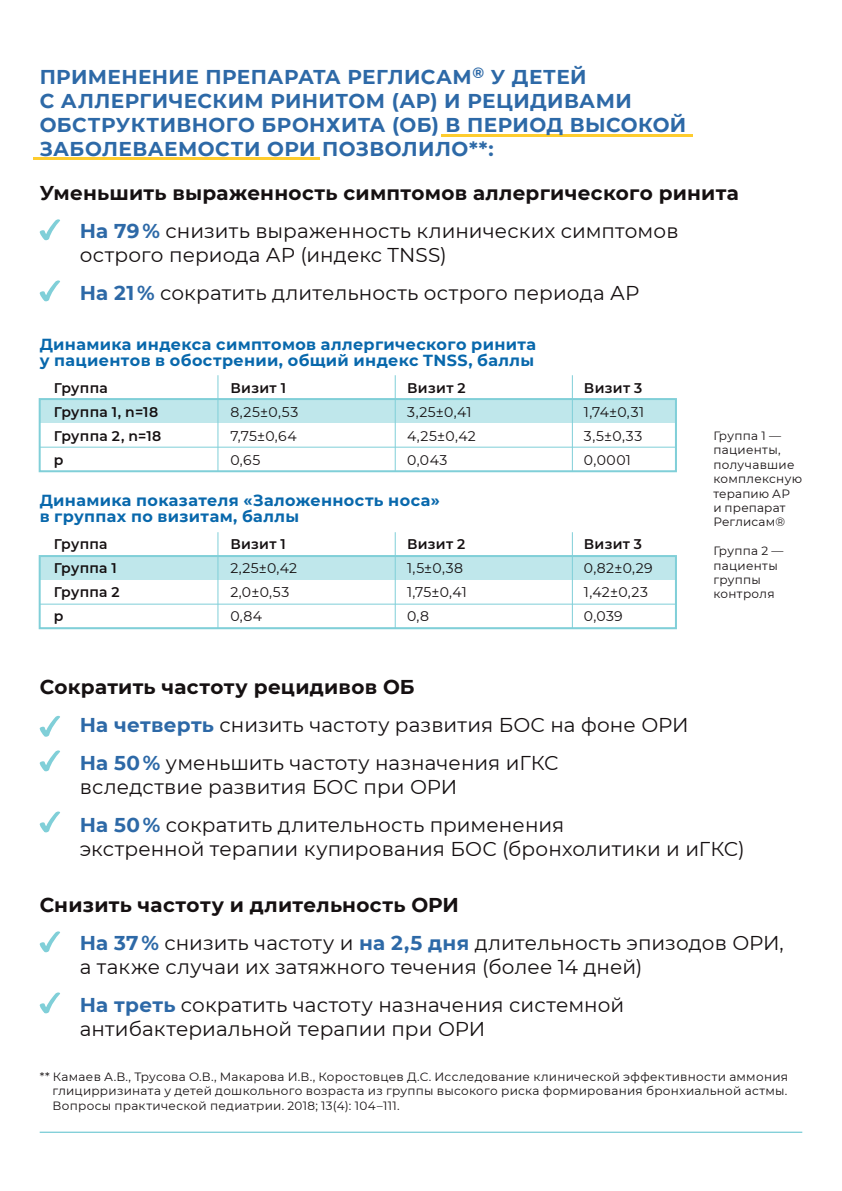
<style>
.page{position:relative;width:842px;height:1191px;background:#fff}
.page>*{position:absolute;margin:0;border:0;box-sizing:border-box;transform-origin:0 0}
.t1{font:20px/38px "Montserrat";letter-spacing:.005em;color:#151011}
.t2{font:700 20px/24px "Montserrat";letter-spacing:.02em;color:#2d69a7}
.t3{font:700 20px/38px "Montserrat";letter-spacing:.015em;color:#151011}
.t4{font:700 16px/16px "Montserrat";letter-spacing:.02em;color:#0868ac}
.t5{font:14px/24px "Montserrat";letter-spacing:.03em;color:#151011}
.t6{font:600 14px/24px "Montserrat";letter-spacing:.02em;color:#151011}
.t7{font:12px/14.4px "Montserrat";letter-spacing:.025em;color:#151011}
.s1{color:#2d69a7}
.s2{font-weight:400}
.s3{font-weight:700;color:#2d69a7}
.s4{font-weight:700}
</style>
<div class="page">
<hr style="left:40px;top:1131px;width:762px;height:2px;background:#80cfd8">
<svg style="left:39px;top:219px;width:21px;height:22px"></svg>
<svg style="left:39px;top:280px;width:21px;height:22px"></svg>
<svg style="left:39px;top:750px;width:21px;height:22px"></svg>
<svg style="left:39px;top:716px;width:21px;height:21px"></svg>
<svg style="left:39px;top:811px;width:21px;height:22px"></svg>
<svg style="left:39px;top:931px;width:21px;height:22px"></svg>
<svg style="left:39px;top:992px;width:21px;height:22px"></svg>
<div style="left:40px;top:399px;width:636px;height:24px;background:#bfe7eb"></div>
<div style="left:39px;top:398px;width:638px;height:74px;border:2px solid #80cfd8"></div>
<hr style="left:40px;top:447px;width:636px;height:1px;background:#80cfd8">
<hr style="left:218px;top:375px;width:1px;height:96px;background:#80cfd8">
<hr style="left:395px;top:375px;width:1px;height:96px;background:#80cfd8">
<hr style="left:572px;top:375px;width:1px;height:96px;background:#80cfd8">
<div style="left:40px;top:556px;width:636px;height:24px;background:#bfe7eb"></div>
<div style="left:39px;top:555px;width:638px;height:74px;border:2px solid #80cfd8"></div>
<hr style="left:40px;top:604px;width:636px;height:1px;background:#80cfd8">
<hr style="left:40px;top:628px;width:636px;height:1px;background:#80cfd8">
<hr style="left:218px;top:532px;width:1px;height:96px;background:#80cfd8">
<hr style="left:395px;top:532px;width:1px;height:96px;background:#80cfd8">
<hr style="left:572px;top:532px;width:1px;height:96px;background:#80cfd8">
<hr style="left:442px;top:134px;width:251px;height:3px;background:#fecc2e">
<hr style="left:33px;top:157px;width:287px;height:3px;background:#fecc2e">
<p class="t2" style="left:40px;top:63px;width:648px">ПРИМЕНЕНИЕ ПРЕПАРАТА РЕГЛИСАМ<sup>®</sup> У ДЕТЕЙ<br>С АЛЛЕРГИЧЕСКИМ РИНИТОМ (АР) И РЕЦИДИВАМИ ОБСТРУКТИВНОГО БРОНХИТА (ОБ) В ПЕРИОД ВЫСОКОЙ ЗАБОЛЕВАЕМОСТИ ОРИ ПОЗВОЛИЛО**:</p>
<p class="t3" style="left:80px;top:173px;width:661px;text-indent:-40px">Уменьшить выраженность симптомов аллергического ринита<br><span class="s1">На 79 %</span> <span class="s2">снизить выраженность клинических симптомов</span></p>
<p class="t1" style="left:80px;top:235px;width:561px">острого периода АР (индекс TNSS)<br><span class="s3">На 21 %</span> сократить длительность острого периода АР</p>
<p class="t4" style="left:40px;top:336px;width:498px">Динамика индекса симптомов аллергического ринита у пациентов в обострении, общий индекс TNSS, баллы</p>
<p class="t6" style="left:54px;top:376px;width:109px">Группа<br>Группа 1, n=18<br>Группа 2, n=18 р</p>
<p class="t6" style="left:230px;top:376px;width:57px">Визит 1</p>
<p class="t6" style="left:407px;top:376px;width:60px">Визит 2</p>
<p class="t5" style="left:407px;top:400px;width:70px">3,25±0,41<br>4,25±0,42<br>0,043</p>
<p class="t5" style="left:230px;top:400px;width:69px">8,25±0,53<br>7,75±0,64<br>0,65</p>
<p class="t4" style="left:40px;top:491px;width:402px">Динамика показателя «Заложенность носа» в группах по визитам, баллы</p>
<p class="t6" style="left:54px;top:531px;width:67px">Группа<br>Группа 1<br>Группа 2 р</p>
<p class="t6" style="left:230px;top:531px;width:57px">Визит 1</p>
<p class="t5" style="left:230px;top:555px;width:68px">2,25±0,42<br>2,0±0,53<br>0,84</p>
<p class="t6" style="left:407px;top:531px;width:60px">Визит 2</p>
<p class="t5" style="left:407px;top:555px;width:61px">1,5±0,38<br>1,75±0,41<br>0,8</p>
<p class="t6" style="left:584px;top:376px;width:60px">Визит 3</p>
<p class="t5" style="left:584px;top:400px;width:62px">1,74±0,31<br>3,5±0,33<br>0,0001</p>
<p class="t6" style="left:584px;top:531px;width:60px">Визит 3</p>
<p class="t5" style="left:584px;top:555px;width:70px">0,82±0,29<br>1,42±0,23<br>0,039</p>
<p class="t7" style="left:713px;top:428px;width:90px">Группа 1 — пациенты, получавшие комплексную терапию АР<br>и препарат<br>Реглисам®</p>
<p class="t7" style="left:713px;top:543px;width:72px">Группа 2 — пациенты группы контроля</p>
<p class="t1" style="left:80px;top:667px;width:610px;text-indent:-40px"><span class="s4">Сократить частоту рецидивов ОБ<br></span><span class="s3">На четверть</span> снизить частоту развития БОС на фоне ОРИ<br><span class="s3">На 50 %</span> уменьшить частоту назначения иГКС</p>
<p class="t1" style="left:80px;top:767px;width:486px">вследствие развития БОС при ОРИ<br><span class="s3">На 50 %</span> сократить длительность применения</p>
<p class="t1" style="left:80px;top:829px;width:666px">экстренной терапии купирования БОС (бронхолитики и иГКС)</p>
<p class="t1" style="left:80px;top:884px;width:705px;text-indent:-40px"><span class="s4">Снизить частоту и длительность ОРИ<br></span><span class="s3">На 37 %</span> снизить частоту и <span class="s3">на 2,5 дня</span> длительность эпизодов ОРИ,</p>
<p class="t1" style="left:80px;top:946px;width:564px">а также случаи их затяжного течения (более 14 дней)<br><span class="s3">На треть</span> сократить частоту назначения системной</p>
<p class="t1" style="left:80px;top:1008px;width:407px">антибактериальной терапии при ОРИ</p>
<p class="t7" style="left:52px;top:1069px;width:737px;text-align:justify;text-indent:-13px">** Камаев А.В., Трусова О.В., Макарова И.В., Коростовцев Д.С. Исследование клинической эффективности аммония глицирризината у детей дошкольного возраста из группы высокого риска формирования бронхиальной астмы.<br>Вопросы практической педиатрии. 2018; 13(4): 104–111.</p>
</div>
